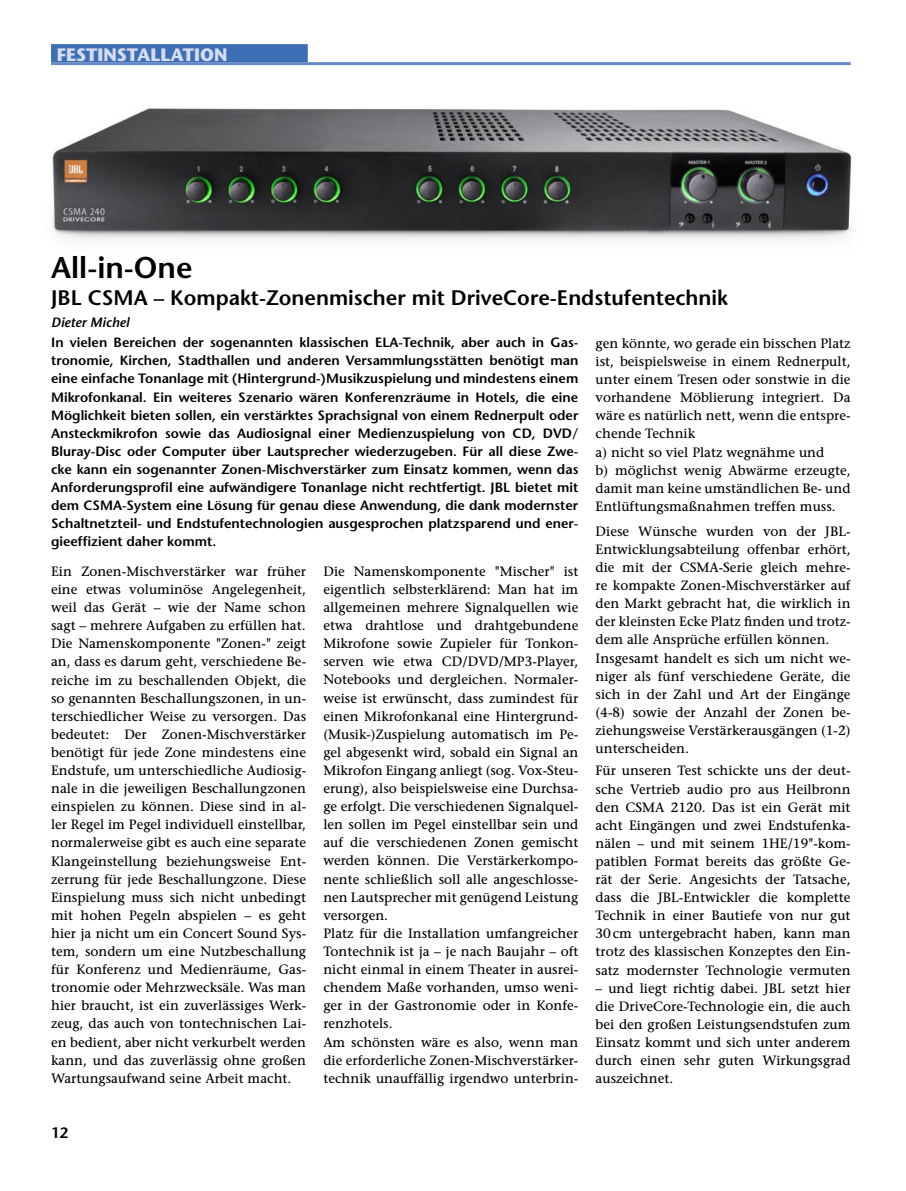
<style>
.page{position:relative;width:906px;height:1191px;background:#fff}
.page>*{position:absolute;margin:0;border:0;box-sizing:border-box;transform-origin:0 0}
.X_Über__1{font:600 30px "Stone Sans";color:#000}
.X_Über__2{font:600 21px "Stone Sans";color:#000}
.X_Inhalt_Head{font:700 18px "Stone Sans";color:#d6dcef}
.t1{font:600 15px "Stone Sans";color:#000}
.X_Fluss{font:13.5px/18.1px "ITC Stone Serif A";color:#000;text-align:justify}
.X_Einleitung{font:600 13.5px/18.1px "Stone Sans";color:#000;text-align:justify}
.X_Autor{font:italic 600 13.5px "Stone Sans";color:#000}
</style>
<div class="page">
<img style="left:51px;top:108px;width:801px;height:133px">
<div style="left:51px;top:44px;width:257px;height:18px;background:#3c6fb5"></div>
<hr style="left:51px;top:62px;width:799px;height:3px;background:#678ac5">
<p class="X_Inhalt_Head" style="left:57px;top:44px;width:172px">FESTINSTALLATION</p>
<p class="X_Über__1" style="left:51px;top:249px;width:143px">All-in-One</p>
<p class="X_Über__2" style="left:51px;top:285px;width:678px">JBL CSMA – Kompakt-Zonenmischer mit DriveCore-Endstufentechnik</p>
<p class="X_Autor" style="left:51px;top:314px;width:79px">Dieter Michel</p>
<p class="X_Einleitung" style="left:51px;top:333px;width:529px">In vielen Bereichen der sogenannten klassischen ELA-Technik, aber auch in Gas&shy;tronomie, Kirchen, Stadthallen und anderen Versammlungsstätten benötigt man eine einfache Tonanlage mit (Hintergrund-)Musikzuspielung und mindestens einem Mikrofonkanal. Ein weiteres Szenario wären Konferenzräume in Hotels, die eine Möglichkeit bieten sollen, ein verstärktes Sprachsignal von einem Rednerpult oder Ansteckmikrofon sowie das Audiosignal einer Medienzuspielung von CD, DVD/ Bluray-Disc oder Computer über Lautsprecher wiederzugeben. Für all diese Zwe&shy;cke kann ein sogenannter Zonen-Mischverstärker zum Einsatz kommen, wenn das Anforderungsprofil eine aufwändigere Tonanlage nicht rechtfertigt. JBL bietet mit dem CSMA-System eine Lösung für genau diese Anwendung, die dank modernster Schaltnetzteil- und Endstufentechnologien ausgesprochen platzsparend und ener&shy;gieeffizient daher kommt.</p>
<p class="X_Fluss" style="left:51px;top:562px;width:256px">Ein Zonen-Mischverstärker war früher eine etwas voluminöse Angelegenheit, weil das Gerät – wie der Name schon sagt – mehrere Aufgaben zu erfüllen hat.</p>
<p class="X_Fluss" style="left:51px;top:634px;width:256px">Die Namenskomponente "Zonen-" zeigt an, dass es darum geht, verschiedene Be&shy;reiche im zu beschallenden Objekt, die so genannten Beschallungszonen, in un&shy;terschiedlicher Weise zu versorgen. Das bedeutet: Der Zonen-Mischverstärker benötigt für jede Zone mindestens eine Endstufe, um unterschiedliche Audiosig&shy;nale in die jeweiligen Beschallungzonen einspielen zu können. Diese sind in al&shy;ler Regel im Pegel individuell einstellbar, normalerweise gibt es auch eine separate Klangeinstellung beziehungsweise Ent&shy;zerrung für jede Beschallungzone. Diese Einspielung muss sich nicht unbedingt mit hohen Pegeln abspielen – es geht hier ja nicht um ein Concert Sound Sys&shy;tem, sondern um eine Nutzbeschallung für Konferenz und Medienräume, Gas&shy;tronomie oder Mehrzwecksäle. Was man hier braucht, ist ein zuverlässiges Werk&shy;zeug, das auch von tontechnischen Lai&shy;en bedient, aber nicht verkurbelt werden kann, und das zuverlässig ohne großen Wartungsaufwand seine Arbeit macht.</p>
<p class="X_Fluss" style="left:595px;top:334px;width:256px">gen könnte, wo gerade ein bisschen Platz ist, beispielsweise in einem Rednerpult, unter einem Tresen oder sonstwie in die vorhandene Möblierung integriert. Da wäre es natürlich nett, wenn die entspre&shy;chende Technik</p>
<p class="X_Fluss" style="left:595px;top:443px;width:230px">a) nicht so viel Platz wegnähme und</p>
<p class="X_Fluss" style="left:595px;top:461px;width:256px">b) möglichst wenig Abwärme erzeugte, damit man keine umständlichen Be- und Entlüftungsmaßnahmen treffen muss.</p>
<p class="X_Fluss" style="left:595px;top:522px;width:256px">Diese Wünsche wurden von der JBL-Entwicklungsabteilung offenbar erhört, die mit der CSMA-Serie gleich mehre&shy;re kompakte Zonen-Mischverstärker auf den Markt gebracht hat, die wirklich in der kleinsten Ecke Platz finden und trotz&shy;dem alle Ansprüche erfüllen können.</p>
<p class="X_Fluss" style="left:595px;top:649px;width:256px">Insgesamt handelt es sich um nicht we&shy;niger als fünf verschiedene Geräte, die sich in der Zahl und Art der Eingänge (4-8) sowie der Anzahl der Zonen be&shy;ziehungsweise Verstärkerausgängen (1-2) unterscheiden.</p>
<p class="X_Fluss" style="left:595px;top:761px;width:256px">Für unseren Test schickte uns der deut&shy;sche Vertrieb audio pro aus Heilbronn den CSMA 2120. Das ist ein Gerät mit acht Eingängen und zwei Endstufenka&shy;nälen – und mit seinem 1HE/19"-kom&shy;patiblen Format bereits das größte Ge&shy;rät der Serie. Angesichts der Tatsache, dass die JBL-Entwickler die komplette Technik in einer Bautiefe von nur gut 30 cm untergebracht haben, kann man trotz des klassischen Konzeptes den Ein&shy;satz modernster Technologie vermuten</p>
<p class="X_Fluss" style="left:595px;top:979px;width:256px">– und liegt richtig dabei. JBL setzt hier die DriveCore-Technologie ein, die auch bei den großen Leistungsendstufen zum Einsatz kommt und sich unter anderem durch einen sehr guten Wirkungsgrad auszeichnet.</p>
<p class="X_Fluss" style="left:323px;top:562px;width:257px">Die Namenskomponente "Mischer" ist eigentlich selbsterklärend: Man hat im allgemeinen mehrere Signalquellen wie etwa drahtlose und drahtgebundene Mikrofone sowie Zupieler für Tonkon&shy;serven wie etwa CD/DVD/MP3-Player, Notebooks und dergleichen. Normaler&shy;weise ist erwünscht, dass zumindest für einen Mikrofonkanal eine Hintergrund-(Musik-)Zuspielung automatisch im Pe&shy;gel abgesenkt wird, sobald ein Signal an Mikrofon Eingang anliegt (sog. Vox-Steu&shy;erung), also beispielsweise eine Durchsa&shy;ge erfolgt. Die verschiedenen Signalquel&shy;len sollen im Pegel einstellbar sein und auf die verschiedenen Zonen gemischt werden können. Die Verstärkerkompo&shy;nente schließlich soll alle angeschlosse&shy;nen Lautsprecher mit genügend Leistung versorgen.</p>
<p class="X_Fluss" style="left:323px;top:924px;width:256px">Platz für die Installation umfangreicher Tontechnik ist ja – je nach Baujahr – oft nicht einmal in einem Theater in ausrei&shy;chendem Maße vorhanden, umso weni&shy;ger in der Gastronomie oder in Konfe&shy;renzhotels.</p>
<p class="X_Fluss" style="left:323px;top:1033px;width:256px">Am schönsten wäre es also, wenn man die erforderliche Zonen-Mischverstärker&shy;technik unauffällig irgendwo unterbrin-</p>
<p class="t1" style="left:51px;top:1124px;width:19px">12</p>
</div>
